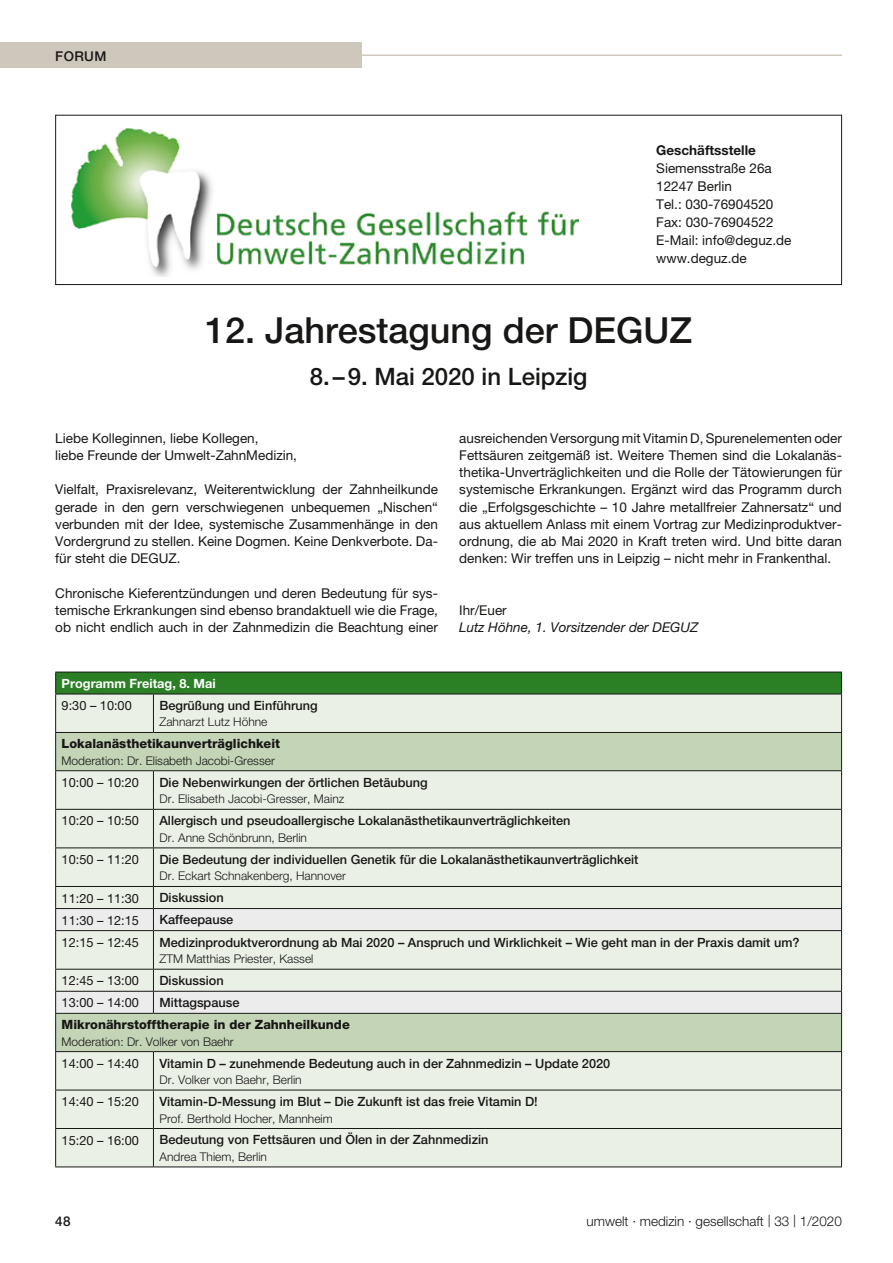
<style>
.page{position:relative;width:893px;height:1263px;background:#fff}
.page>*{position:absolute;margin:0;border:0;box-sizing:border-box;transform-origin:0 0}
.t1{font:500 36px "Helvetica Neue";color:#181716}
.t2{font:500 24px "Helvetica Neue";color:#181716}
.t3{font:13.5px/17.2px "Helvetica Neue";color:#181716;text-align:justify}
.t4{font:300 13.5px "Helvetica Neue";color:#181716}
.t5{font:italic 13.5px "Helvetica Neue";color:#181716}
.t6{font:700 13.5px "Helvetica Neue";color:#181716}
.t7{font:500 13.5px "Helvetica Neue";letter-spacing:.03em;color:#181716}
.t8{font:500 12.75px "Helvetica Neue";color:#181716}
.t9{font:12.75px "Helvetica Neue";color:#181716}
.t10{font:800 12.75px "Helvetica Neue";color:#181716}
.t11{font:700 12.75px "Helvetica Neue";color:#fff}
.t12{font:300 12px "Helvetica Neue";color:#181716}
.s1{font-size:16.8px}
</style>
<div class="page">
<hr style="left:361px;top:55px;width:481px;height:1px;background:#cec7bb">
<div style="left:0;top:43px;width:361px;height:25px;background:#cec7bb"></div>
<div style="left:55px;top:115px;width:787px;height:170px;border:1px solid #181716"></div>
<img style="left:71px;top:128px;width:508px;height:149px">
<div style="left:56px;top:672px;width:786px;height:22px;background:#2b8026"></div>
<div style="left:56px;top:695px;width:785px;height:471px;background:#ebf0e7"></div>
<svg style="left:56px;top:733px;width:785px;height:318px;background:#dbe5d5"></svg>
<div style="left:56px;top:909px;width:785px;height:104px;background:#ebf0e7"></div>
<hr style="left:55px;top:672px;width:98px;height:1px;background:#181716">
<svg style="left:55px;top:672px;width:1px;height:22px"></svg>
<hr style="left:153px;top:672px;width:689px;height:1px;background:#181716">
<svg style="left:841px;top:672px;width:1px;height:22px"></svg>
<hr style="left:55px;top:694px;width:98px;height:1px;background:#181716">
<hr style="left:55px;top:694px;width:1px;height:38px;background:#181716">
<hr style="left:153px;top:694px;width:689px;height:1px;background:#181716">
<hr style="left:153px;top:694px;width:1px;height:38px;background:#181716">
<hr style="left:841px;top:694px;width:1px;height:38px;background:#181716">
<hr style="left:55px;top:732px;width:98px;height:1px;background:#181716">
<hr style="left:55px;top:733px;width:1px;height:37px;background:#181716">
<hr style="left:153px;top:732px;width:689px;height:1px;background:#181716">
<hr style="left:841px;top:733px;width:1px;height:37px;background:#181716">
<hr style="left:55px;top:770px;width:98px;height:1px;background:#181716">
<hr style="left:55px;top:771px;width:1px;height:38px;background:#181716">
<hr style="left:153px;top:770px;width:689px;height:1px;background:#181716">
<hr style="left:153px;top:771px;width:1px;height:38px;background:#181716">
<hr style="left:841px;top:771px;width:1px;height:38px;background:#181716">
<hr style="left:55px;top:809px;width:98px;height:1px;background:#181716">
<hr style="left:55px;top:810px;width:1px;height:37px;background:#181716">
<hr style="left:153px;top:809px;width:689px;height:1px;background:#181716">
<hr style="left:153px;top:810px;width:1px;height:37px;background:#181716">
<hr style="left:841px;top:810px;width:1px;height:37px;background:#181716">
<hr style="left:55px;top:847px;width:98px;height:1px;background:#181716">
<hr style="left:55px;top:848px;width:1px;height:38px;background:#181716">
<hr style="left:153px;top:847px;width:689px;height:1px;background:#181716">
<hr style="left:153px;top:848px;width:1px;height:38px;background:#181716">
<hr style="left:841px;top:848px;width:1px;height:38px;background:#181716">
<hr style="left:55px;top:886px;width:98px;height:1px;background:#181716">
<hr style="left:153px;top:886px;width:689px;height:1px;background:#181716">
<hr style="left:55px;top:908px;width:98px;height:1px;background:#181716">
<svg style="left:55px;top:887px;width:1px;height:43px"></svg>
<hr style="left:153px;top:908px;width:689px;height:1px;background:#181716">
<svg style="left:153px;top:887px;width:1px;height:43px"></svg>
<svg style="left:841px;top:887px;width:1px;height:43px"></svg>
<hr style="left:55px;top:930px;width:98px;height:1px;background:#181716">
<hr style="left:55px;top:931px;width:1px;height:38px;background:#181716">
<hr style="left:153px;top:930px;width:689px;height:1px;background:#181716">
<hr style="left:153px;top:931px;width:1px;height:38px;background:#181716">
<hr style="left:841px;top:931px;width:1px;height:38px;background:#181716">
<hr style="left:55px;top:969px;width:98px;height:1px;background:#181716">
<hr style="left:153px;top:969px;width:689px;height:1px;background:#181716">
<hr style="left:55px;top:991px;width:98px;height:1px;background:#181716">
<svg style="left:55px;top:969px;width:1px;height:44px"></svg>
<hr style="left:153px;top:991px;width:689px;height:1px;background:#181716">
<svg style="left:153px;top:969px;width:1px;height:44px"></svg>
<svg style="left:841px;top:969px;width:1px;height:44px"></svg>
<hr style="left:55px;top:1013px;width:98px;height:1px;background:#181716">
<hr style="left:55px;top:1014px;width:1px;height:37px;background:#181716">
<hr style="left:153px;top:1013px;width:689px;height:1px;background:#181716">
<hr style="left:841px;top:1014px;width:1px;height:37px;background:#181716">
<hr style="left:55px;top:1051px;width:98px;height:1px;background:#181716">
<hr style="left:55px;top:1052px;width:1px;height:38px;background:#181716">
<hr style="left:153px;top:1051px;width:689px;height:1px;background:#181716">
<hr style="left:153px;top:1052px;width:1px;height:38px;background:#181716">
<hr style="left:841px;top:1052px;width:1px;height:38px;background:#181716">
<hr style="left:55px;top:1090px;width:98px;height:1px;background:#181716">
<hr style="left:55px;top:1090px;width:1px;height:38px;background:#181716">
<hr style="left:153px;top:1090px;width:689px;height:1px;background:#181716">
<hr style="left:153px;top:1090px;width:1px;height:38px;background:#181716">
<hr style="left:841px;top:1090px;width:1px;height:38px;background:#181716">
<hr style="left:55px;top:1128px;width:98px;height:1px;background:#181716">
<hr style="left:55px;top:1129px;width:1px;height:37px;background:#181716">
<hr style="left:153px;top:1128px;width:689px;height:1px;background:#181716">
<hr style="left:153px;top:1129px;width:1px;height:37px;background:#181716">
<hr style="left:841px;top:1129px;width:1px;height:37px;background:#181716">
<hr style="left:55px;top:1166px;width:98px;height:1px;background:#181716">
<hr style="left:153px;top:1166px;width:689px;height:1px;background:#181716">
<p class="t7" style="left:55px;top:48px;width:53px">Forum</p>
<p class="t6" style="left:656px;top:142px;width:101px">Geschäftsstelle</p>
<p class="t3" style="left:656px;top:159px;width:137px;line-height:18px;text-align:left">Siemensstraße 26a<br>12247 Berlin<br>Tel.: 030-76904520<br>Fax: 030-76904522<br>E-Mail: info@deguz.de www.deguz.de</p>
<h1 class="t1" style="left:205px;top:308px;width:488px">12. Jahrestagung der DEGUZ</h1>
<h2 class="t2" style="left:310px;top:362px;width:279px">8.–9. Mai 2020 in Leipzig</h2>
<p class="t3" style="left:55px;top:429px;width:243px">Liebe Kolleginnen, liebe Kollegen,<br>liebe Freunde der Umwelt-ZahnMedizin,</p>
<p class="t3" style="left:55px;top:481px;width:384px">Vielfalt, Praxisrelevanz, Weiterentwicklung der Zahnheilkunde gerade in den gern verschwiegenen unbequemen „Nischen“ verbunden mit der Idee, systemische Zusammenhänge in den Vordergrund zu stellen. Keine Dogmen. Keine Denkverbote. Da&shy;für steht die DEGUZ.</p>
<p class="t3" style="left:55px;top:584px;width:384px">Chronische Kieferentzündungen und deren Bedeutung für sys&shy;temische Erkrankungen sind ebenso brandaktuell wie die Frage, ob nicht endlich auch in der Zahnmedizin die Beachtung einer</p>
<p class="t3" style="left:459px;top:429px;width:384px">ausreichenden Versorgung mit Vitamin D, Spurenelementen oder Fettsäuren zeitgemäß ist. Weitere Themen sind die Lokalanäs&shy;thetika-Unverträglichkeiten und die Rolle der Tätowierungen für systemische Erkrankungen. Ergänzt wird das Programm durch die „Erfolgsgeschichte – 10 Jahre metallfreier Zahnersatz“ und aus aktuellem Anlass mit einem Vortrag zur Medizinproduktver&shy;ordnung, die ab Mai 2020 in Kraft treten wird. Und bitte daran denken: Wir treffen uns in Leipzig – nicht mehr in Frankenthal.</p>
<p class="t3" style="left:459px;top:601px;width:49px">Ihr/Euer</p>
<p class="t5" style="left:459px;top:619px;width:241px">Lutz Höhne, 1. Vorsitzender der DEGUZ</p>
<p class="t11" style="left:62px;top:676px;width:156px">Programm Freitag, 8. Mai</p>
<p class="t9" style="left:62px;top:698px;width:72px">9:30 – 10:00</p>
<p class="t8" style="left:159px;top:698px;width:160px">Begrüßung und Einführung</p>
<p class="t12" style="left:159px;top:715px;width:110px">Zahnarzt Lutz Höhne</p>
<p class="t10" style="left:62px;top:736px;width:220px">Lokalanästhetikaunverträglichkeit</p>
<p class="t12" style="left:62px;top:753px;width:215px">Moderation: Dr. Elisabeth Jacobi-Gresser</p>
<p class="t9" style="left:62px;top:775px;width:79px">10:00 – 10:20</p>
<p class="t8" style="left:159px;top:775px;width:270px">Die Nebenwirkungen der örtlichen Betäubung</p>
<p class="t12" style="left:159px;top:792px;width:186px">Dr. Elisabeth Jacobi-Gresser, Mainz</p>
<p class="t9" style="left:62px;top:813px;width:79px">10:20 – 10:50</p>
<p class="t8" style="left:159px;top:813px;width:413px">Allergisch und pseudoallergische Lokalanästhetikaunverträglichkeiten</p>
<p class="t12" style="left:159px;top:830px;width:149px">Dr. Anne Schönbrunn, Berlin</p>
<p class="t9" style="left:62px;top:852px;width:79px">10:50 – 11:20</p>
<p class="t8" style="left:159px;top:852px;width:480px">Die Bedeutung der individuellen Genetik für die Lokalanästhetikaunverträglichkeit</p>
<p class="t12" style="left:159px;top:869px;width:188px">Dr. Eckart Schnakenberg, Hannover</p>
<p class="t9" style="left:62px;top:890px;width:79px">11:20 – 11:30</p>
<p class="t8" style="left:159px;top:890px;width:66px">Diskussion</p>
<p class="t9" style="left:62px;top:912px;width:79px">11:30 – 12:15</p>
<p class="t8" style="left:159px;top:912px;width:75px">Kaffeepause</p>
<p class="t9" style="left:62px;top:934px;width:79px">12:15 – 12:45</p>
<p class="t8" style="left:159px;top:934px;width:642px">Medizinproduktverordnung ab Mai 2020 – Anspruch und Wirklichkeit – Wie geht man in der Praxis damit um?</p>
<p class="t12" style="left:159px;top:951px;width:156px">ZTM Matthias Priester, Kassel</p>
<p class="t9" style="left:62px;top:973px;width:79px">12:45 – 13:00</p>
<p class="t8" style="left:159px;top:973px;width:66px">Diskussion</p>
<p class="t9" style="left:62px;top:995px;width:79px">13:00 – 14:00</p>
<p class="t8" style="left:159px;top:995px;width:82px">Mittagspause</p>
<p class="t10" style="left:62px;top:1017px;width:290px">Mikronährstofftherapie in der Zahnheilkunde</p>
<p class="t12" style="left:62px;top:1034px;width:174px">Moderation: Dr. Volker von Baehr</p>
<p class="t9" style="left:62px;top:1055px;width:79px">14:00 – 14:40</p>
<p class="t8" style="left:159px;top:1055px;width:452px">Vitamin D – zunehmende Bedeutung auch in der Zahnmedizin – Update 2020</p>
<p class="t12" style="left:159px;top:1072px;width:144px">Dr. Volker von Baehr, Berlin</p>
<p class="t9" style="left:62px;top:1094px;width:79px">14:40 – 15:20</p>
<p class="t8" style="left:159px;top:1094px;width:380px">Vitamin-D-Messung im Blut – Die Zukunft ist das freie Vitamin D!</p>
<p class="t12" style="left:159px;top:1111px;width:175px">Prof. Berthold Hocher, Mannheim</p>
<p class="t9" style="left:62px;top:1132px;width:79px">15:20 – 16:00</p>
<p class="t8" style="left:159px;top:1132px;width:331px">Bedeutung von Fettsäuren und Ölen in der Zahnmedizin</p>
<p class="t12" style="left:159px;top:1149px;width:109px">Andrea Thiem, Berlin</p>
<p class="t7" style="left:55px;top:1213px;width:17px">48</p>
<p class="t4" style="left:587px;top:1213px;width:257px">umwelt · medizin · gesellschaft <span class="s1">|</span> 33 <span class="s1">|</span> 1/2020</p>
</div>
